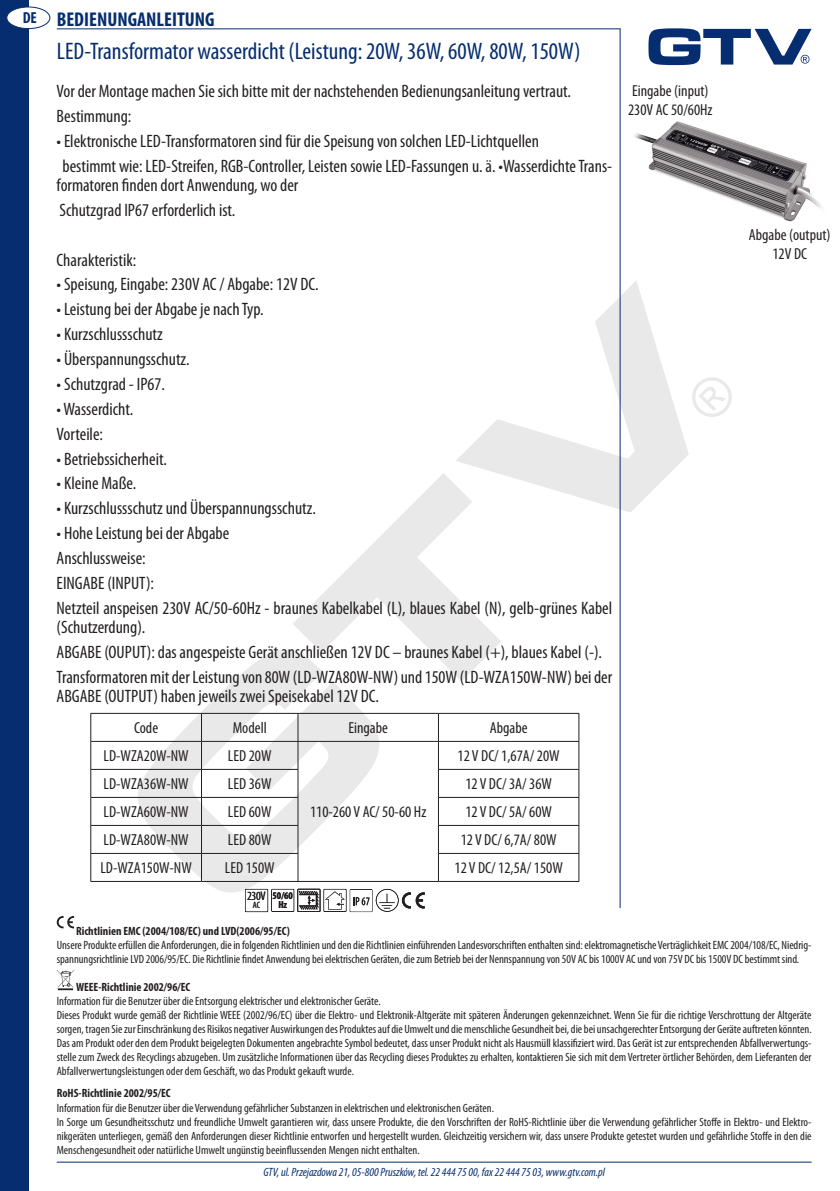
<style>
.page{position:relative;width:840px;height:1191px;background:#fff}
.page>*{position:absolute;margin:0;border:0;box-sizing:border-box;transform-origin:0 0}
.t1{font:condensed 24px "Myriad Pro";color:#052d6f}
.t2{font:700 condensed 20px "Myriad Pro";color:#052d6f}
.t3{font:condensed 18px/19.2px "Myriad Pro";color:#231f20}
.t4{font:condensed 16px "Myriad Pro";color:#231f20}
.t5{font:700 condensed 16px "Myriad Pro";color:#052d6f}
.t6{font:condensed 12.4px "Myriad Pro";color:#231f20}
.t7{font:condensed 12px/14px "Myriad Pro";color:#231f20}
.t8{font:700 condensed 12px "Myriad Pro";color:#231f20}
.t9{font:italic condensed 12px "Myriad Pro";color:#052d6f}
.t10{font:700 condensed 10.2px/9.2px "Myriad Pro";color:#231f20;text-align:center}
.t11{font:condensed 9.2px "Myriad Pro";color:#231f20}
</style>
<div class="page">
<hr style="left:57px;top:28px;width:563px;height:1px;background:#052d6f">
<hr style="left:619px;top:29px;width:1px;height:879px;background:#052d6f">
<hr style="left:57px;top:1161px;width:754px;height:1px;background:#052d6f">
<div style="left:0;top:0;width:28px;height:1191px;background:#052d6f"></div>
<svg style="left:136px;top:280px;width:552px;height:615px"></svg>
<svg style="left:692px;top:377px;width:39px;height:40px"></svg>
<svg style="left:648px;top:28px;width:163px;height:37px"></svg>
<svg style="left:57px;top:916px;width:17px;height:12px"></svg>
<svg style="left:57px;top:970px;width:17px;height:20px"></svg>
<div style="left:7px;top:7px;width:43px;height:22px;background:#fff;border-radius:50%"></div>
<div style="left:6px;top:7px;width:44px;height:22px;border:1px solid #052d6f;border-radius:50%"></div>
<hr style="left:90px;top:713px;width:111px;height:1px;background:#231f20">
<hr style="left:201px;top:713px;width:97px;height:1px;background:#231f20">
<hr style="left:298px;top:713px;width:140px;height:1px;background:#231f20">
<hr style="left:438px;top:713px;width:141px;height:1px;background:#231f20">
<hr style="left:90px;top:741px;width:111px;height:1px;background:#231f20">
<hr style="left:201px;top:741px;width:97px;height:1px;background:#231f20">
<hr style="left:298px;top:741px;width:140px;height:1px;background:#231f20">
<hr style="left:438px;top:741px;width:141px;height:1px;background:#231f20">
<hr style="left:90px;top:769px;width:111px;height:1px;background:#231f20">
<hr style="left:201px;top:769px;width:97px;height:1px;background:#231f20">
<hr style="left:438px;top:769px;width:141px;height:1px;background:#231f20">
<hr style="left:90px;top:797px;width:111px;height:1px;background:#231f20">
<hr style="left:201px;top:797px;width:97px;height:1px;background:#231f20">
<hr style="left:438px;top:797px;width:141px;height:1px;background:#231f20">
<hr style="left:90px;top:825px;width:111px;height:1px;background:#231f20">
<hr style="left:201px;top:825px;width:97px;height:1px;background:#231f20">
<hr style="left:438px;top:825px;width:141px;height:1px;background:#231f20">
<hr style="left:90px;top:853px;width:111px;height:1px;background:#231f20">
<svg style="left:90px;top:713px;width:1px;height:168px"></svg>
<hr style="left:201px;top:853px;width:97px;height:1px;background:#231f20">
<svg style="left:201px;top:713px;width:1px;height:168px"></svg>
<svg style="left:297px;top:713px;width:1px;height:168px"></svg>
<hr style="left:438px;top:853px;width:141px;height:1px;background:#231f20">
<svg style="left:438px;top:713px;width:1px;height:168px"></svg>
<svg style="left:578px;top:713px;width:1px;height:168px"></svg>
<hr style="left:90px;top:881px;width:111px;height:1px;background:#231f20">
<hr style="left:201px;top:881px;width:97px;height:1px;background:#231f20">
<hr style="left:298px;top:881px;width:140px;height:1px;background:#231f20">
<hr style="left:438px;top:881px;width:141px;height:1px;background:#231f20">
<img style="left:634px;top:121px;width:188px;height:101px">
<svg style="left:245px;top:889px;width:179px;height:23px"></svg>
<p class="t5" style="left:23px;top:8px;width:16px">DE</p>
<p class="t2" style="left:57px;top:7px;width:159px">BEDIENUNGANLEITUNG</p>
<p class="t1" style="left:57px;top:37px;width:525px">LED-Transformator wasserdicht (Leistung: 20W, 36W, 60W, 80W, 150W)</p>
<p class="t3" style="left:57px;top:81px;width:515px">Vor der Montage machen Sie sich bitte mit der nachstehenden Bedienungsanleitung vertraut.</p>
<p class="t3" style="left:57px;top:106px;width:76px">Bestimmung:</p>
<p class="t3" style="left:57px;top:131px;width:483px">• Elektronische LED-Transformatoren sind für die Speisung von solchen LED-Lichtquellen</p>
<p class="t3" style="left:57px;top:156px;width:557px;text-indent:6px">bestimmt wie: LED-Streifen, RGB-Controller, Leisten sowie LED-Fassungen u. ä. •Wasserdichte Trans&shy;formatoren finden dort Anwendung, wo der</p>
<p class="t3" style="left:59px;top:200px;width:177px">Schutzgrad IP67 erforderlich ist.</p>
<p class="t3" style="left:57px;top:250px;width:81px">Charakteristik:</p>
<p class="t3" style="left:57px;top:275px;width:263px">• Speisung, Eingabe: 230V AC / Abgabe: 12V DC.</p>
<p class="t3" style="left:57px;top:299px;width:208px">• Leistung bei der Abgabe je nach Typ.</p>
<p class="t3" style="left:57px;top:324px;width:108px">• Kurzschlussschutz</p>
<p class="t3" style="left:57px;top:349px;width:135px">• Überspannungsschutz.</p>
<p class="t3" style="left:57px;top:374px;width:110px">• Schutzgrad - IP67.</p>
<p class="t3" style="left:57px;top:399px;width:78px">• Wasserdicht.</p>
<p class="t3" style="left:57px;top:424px;width:48px">Vorteile:</p>
<p class="t3" style="left:57px;top:449px;width:112px">• Betriebssicherheit.</p>
<p class="t3" style="left:57px;top:473px;width:81px">• Kleine Maße.</p>
<p class="t3" style="left:57px;top:498px;width:261px">• Kurzschlussschutz und Überspannungsschutz.</p>
<p class="t3" style="left:57px;top:523px;width:174px">• Hohe Leistung bei der Abgabe</p>
<p class="t3" style="left:57px;top:548px;width:91px">Anschlussweise:</p>
<p class="t3" style="left:57px;top:573px;width:99px">EINGABE (INPUT):</p>
<p class="t3" style="left:57px;top:598px;width:556px">Netzteil anspeisen 230V AC/50-60Hz - braunes Kabelkabel (L), blaues Kabel (N), gelb-grünes Kabel (Schutzerdung).</p>
<p class="t3" style="left:57px;top:642px;width:546px">ABGABE (OUPUT): das angespeiste Gerät anschließen 12V DC – braunes Kabel (+), blaues Kabel (-).</p>
<p class="t3" style="left:57px;top:667px;width:557px">Transformatoren mit der Leistung von 80W (LD-WZA80W-NW) und 150W (LD-WZA150W-NW) bei der<br>ABGABE (OUTPUT) haben jeweils zwei Speisekabel 12V DC.</p>
<p class="t4" style="left:134px;top:718px;width:25px">Code</p>
<p class="t4" style="left:232px;top:718px;width:36px">Modell</p>
<p class="t4" style="left:348px;top:718px;width:41px">Eingabe</p>
<p class="t4" style="left:489px;top:718px;width:39px">Abgabe</p>
<p class="t4" style="left:103px;top:746px;width:87px">LD-WZA20W-NW</p>
<p class="t4" style="left:228px;top:746px;width:45px">LED 20W</p>
<p class="t4" style="left:457px;top:746px;width:103px">12 V DC/ 1,67A/ 20W</p>
<p class="t4" style="left:103px;top:774px;width:87px">LD-WZA36W-NW</p>
<p class="t4" style="left:228px;top:774px;width:45px">LED 36W</p>
<p class="t4" style="left:465px;top:774px;width:88px">12 V DC/ 3A/ 36W</p>
<p class="t4" style="left:103px;top:802px;width:87px">LD-WZA60W-NW</p>
<p class="t4" style="left:228px;top:802px;width:45px">LED 60W</p>
<p class="t4" style="left:465px;top:802px;width:88px">12 V DC/ 5A/ 60W</p>
<p class="t4" style="left:103px;top:830px;width:87px">LD-WZA80W-NW</p>
<p class="t4" style="left:228px;top:830px;width:45px">LED 80W</p>
<p class="t4" style="left:460px;top:830px;width:97px">12 V DC/ 6,7A/ 80W</p>
<p class="t4" style="left:100px;top:858px;width:93px">LD-WZA150W-NW</p>
<p class="t4" style="left:225px;top:858px;width:51px">LED 150W</p>
<p class="t4" style="left:454px;top:858px;width:110px">12 V DC/ 12,5A/ 150W</p>
<p class="t4" style="left:310px;top:802px;width:118px">110-260 V AC/ 50-60 Hz</p>
<p class="t6" style="left:247px;top:888px;width:20px">230V</p>
<p class="t11" style="left:253px;top:899px;width:9px">AC</p>
<p class="t10" style="left:272px;top:891px;width:22px">50/60<br>Hz</p>
<p class="t4" style="left:631px;top:81px;width:78px">Eingabe (input)</p>
<p class="t4" style="left:627px;top:100px;width:86px">230V AC 50/60Hz</p>
<p class="t4" style="left:748px;top:225px;width:83px">Abgabe (output)</p>
<p class="t4" style="left:772px;top:244px;width:36px">12V DC</p>
<p class="t8" style="left:76px;top:924px;width:215px">Richtlinien EMC (2004/108/EC) und LVD(2006/95/EC)</p>
<p class="t7" style="left:57px;top:938px;width:756px">Unsere Produkte erfüllen die Anforderungen, die in folgenden Richtlinien und den die Richtlinien einführenden Landesvorschriften enthalten sind: elektromagnetische Verträglichkeit EMC 2004/108/EC, Niedrig&shy;spannungsrichtlinie LVD 2006/95/EC. Die Richtlinie findet Anwendung bei elektrischen Geräten, die zum Betrieb bei der Nennspannung von 50V AC bis 1000V AC und von 75V DC bis 1500V DC bestimmt sind.</p>
<p class="t8" style="left:76px;top:980px;width:116px">WEEE-Richtlinie 2002/96/EC</p>
<p class="t7" style="left:57px;top:994px;width:325px">Information für die Benutzer über die Entsorgung elektrischer und elektronischer Geräte.</p>
<p class="t7" style="left:57px;top:1008px;width:756px">Dieses Produkt wurde gemäß der Richtlinie WEEE (2002/96/EC) über die Elektro- und Elektronik-Altgeräte mit späteren Änderungen gekennzeichnet. Wenn Sie für die richtige Verschrottung der Altgeräte sorgen, tragen Sie zur Einschränkung des Risikos negativer Auswirkungen des Produktes auf die Umwelt und die menschliche Gesundheit bei, die bei unsachgerechter Entsorgung der Geräte auftreten könnten.</p>
<p class="t7" style="left:57px;top:1036px;width:756px;text-align:justify">Das am Produkt oder den dem Produkt beigelegten Dokumenten angebrachte Symbol bedeutet, dass unser Produkt nicht als Hausmüll klassifiziert wird. Das Gerät ist zur entsprechenden Abfallverwertungs&shy;stelle zum Zweck des Recyclings abzugeben. Um zusätzliche Informationen über das Recycling dieses Produktes zu erhalten, kontaktieren Sie sich mit dem Vertreter örtlicher Behörden, dem Lieferanten der Abfallverwertungsleistungen oder dem Geschäft, wo das Produkt gekauft wurde.</p>
<p class="t8" style="left:57px;top:1086px;width:115px">RoHS-Richtlinie 2002/95/EC</p>
<p class="t7" style="left:57px;top:1100px;width:438px">Information für die Benutzer über die Verwendung gefährlicher Substanzen in elektrischen und elektronischen Geräten.</p>
<p class="t7" style="left:57px;top:1114px;width:756px;text-align:justify">In Sorge um Gesundheitsschutz und freundliche Umwelt garantieren wir, dass unsere Produkte, die den Vorschriften der RoHS-Richtlinie über die Verwendung gefährlicher Stoffe in Elektro- und Elektro&shy;nikgeräten unterliegen, gemäß den Anforderungen dieser Richtlinie entworfen und hergestellt wurden. Gleichzeitig versichern wir, dass unsere Produkte getestet wurden und gefährliche Stoffe in den die Menschengesundheit oder natürliche Umwelt ungünstig beeinflussenden Mengen nicht enthalten.</p>
<p class="t9" style="left:263px;top:1164px;width:343px">GTV, ul. Przejazdowa 21, 05-800 Pruszków, tel. 22 444 75 00, fax 22 444 75 03, www.gtv.com.pl</p>
</div>
